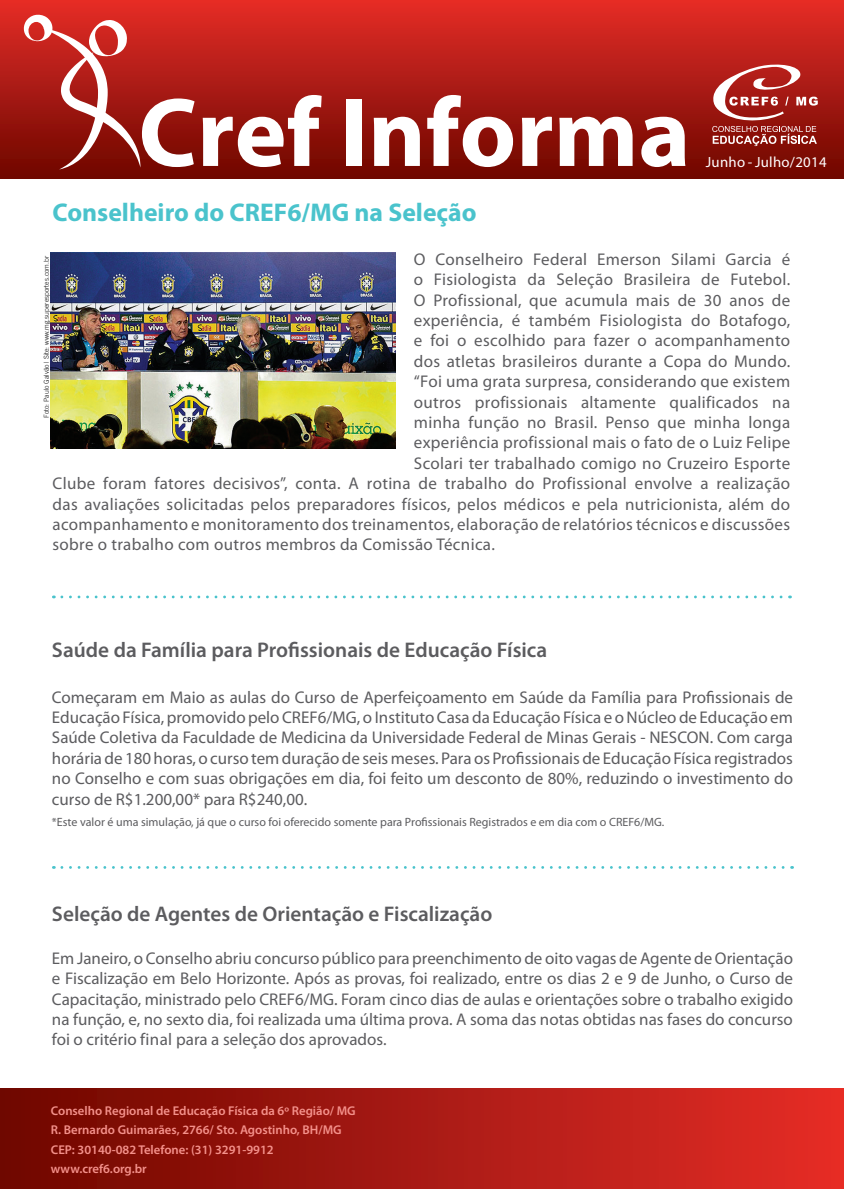
<style>
.page{position:relative;width:844px;height:1189px;background:#fff}
.page>*{position:absolute;margin:0;border:0;box-sizing:border-box;transform-origin:0 0}
.t1{font:700 98.4px "Myriad Pro";color:#fff}
.t2{font:700 25.7px "Myriad Pro";color:#4ac3cc}
.t3{font:600 21.2px "Myriad Pro";color:#5c5c5f}
.t4{font:17px/20.4px "Myriad Pro";letter-spacing:.02em;color:#5c5c5f;text-align:justify}
.t5{font:14.8px "Myriad Pro";letter-spacing:.02em;color:#fff}
.t6{font:600 12.7px "Myriad Pro";color:#f4918b}
.t7{font:12px "Myriad Pro";color:#5c5c5f}
.t8{font:300 6.8px "Trade Gothic";color:#000}
</style>
<div class="page">
<div style="left:0;top:0;width:842px;height:178px;background:linear-gradient(to bottom,#e52d28,#6f0700)"></div>
<svg style="left:24px;top:14px;width:116px;height:155px"></svg>
<svg style="left:711px;top:63px;width:106px;height:83px;background:#b44945"></svg>
<svg style="left:62px;top:866px;width:730px;height:2px"></svg>
<svg style="left:62px;top:595px;width:728px;height:3px"></svg>
<div style="left:1px;top:1088px;width:841px;height:100px;background:linear-gradient(to right,#6d0600,#e52d27)"></div>
<img style="left:51px;top:252px;width:345px;height:196px">
<h1 class="t1" style="left:138px;top:69px;width:553px">Cref Informa</h1>
<p class="t2" style="left:53px;top:195px;width:425px">Conselheiro do CREF6/MG na Seleção</p>
<p class="t4" style="left:414px;top:249px;width:378px">O Conselheiro Federal Emerson Silami Garcia é</p>
<p class="t4" style="left:414px;top:269px;width:378px">o Fisiologista da Seleção Brasileira de Futebol.</p>
<p class="t4" style="left:414px;top:289px;width:377px">O Profissional, que acumula mais de 30 anos de</p>
<p class="t4" style="left:414px;top:310px;width:377px">experiência, é também Fisiologista do Botafogo,</p>
<p class="t4" style="left:414px;top:330px;width:377px">e foi o escolhido para fazer o acompanhamento</p>
<p class="t4" style="left:414px;top:351px;width:377px">dos atletas brasileiros durante a Copa do Mundo.</p>
<p class="t4" style="left:414px;top:371px;width:377px">“Foi uma grata surpresa, considerando que existem</p>
<p class="t4" style="left:414px;top:391px;width:378px">outros profissionais altamente qualificados na</p>
<p class="t4" style="left:414px;top:412px;width:377px">minha função no Brasil. Penso que minha longa</p>
<p class="t4" style="left:414px;top:432px;width:377px">experiência profissional mais o fato de o Luiz Felipe</p>
<p class="t4" style="left:414px;top:452px;width:378px">Scolari ter trabalhado comigo no Cruzeiro Esporte</p>
<p class="t4" style="left:53px;top:473px;width:739px">Clube foram fatores decisivos”, conta. A rotina de trabalho do Profissional envolve a realização</p>
<p class="t4" style="left:53px;top:493px;width:738px">das avaliações solicitadas pelos preparadores físicos, pelos médicos e pela nutricionista, além do</p>
<p class="t4" style="left:53px;top:514px;width:738px">acompanhamento e monitoramento dos treinamentos, elaboração de relatórios técnicos e discussões</p>
<p class="t4" style="left:53px;top:534px;width:444px">sobre o trabalho com outros membros da Comissão Técnica.</p>
<p class="t5" style="left:705px;top:153px;width:122px">Junho - Julho/2014</p>
<p class="t8" style="left:42px;top:418px;width:164px;rotate:-90deg">Foto: Paulo Galvão | Site: www.mg.superesportes.com.br</p>
<p class="t3" style="left:52px;top:636px;width:496px">Saúde da Família para Profissionais de Educação Física</p>
<p class="t4" style="left:52px;top:686px;width:742px">Começaram em Maio as aulas do Curso de Aperfeiçoamento em Saúde da Família para Profissionais de Educação Física, promovido pelo CREF6/MG, o Instituto Casa da Educação Física e o Núcleo de Educação em Saúde Coletiva da Faculdade de Medicina da Universidade Federal de Minas Gerais - NESCON. Com carga horária de 180 horas, o curso tem duração de seis meses. Para os Profissionais de Educação Física registrados no Conselho e com suas obrigações em dia, foi feito um desconto de 80%, reduzindo o investimento do curso de R$1.200,00* para R$240,00.</p>
<p class="t7" style="left:52px;top:814px;width:613px">*Este valor é uma simulação, já que o curso foi oferecido somente para Profissionais Registrados e em dia com o CREF6/MG.</p>
<p class="t3" style="left:52px;top:900px;width:442px">Seleção de Agentes de Orientação e Fiscalização</p>
<p class="t4" style="left:52px;top:947px;width:742px">Em Janeiro, o Conselho abriu concurso público para preenchimento de oito vagas de Agente de Orientação e Fiscalização em Belo Horizonte. Após as provas, foi realizado, entre os dias 2 e 9 de Junho, o Curso de Capacitação, ministrado pelo CREF6/MG. Foram cinco dias de aulas e orientações sobre o trabalho exigido na função, e, no sexto dia, foi realizada uma última prova. A soma das notas obtidas nas fases do concurso foi o critério final para a seleção dos aprovados.</p>
<p class="t6" style="left:51px;top:1102px;width:306px">Conselho Regional de Educação Física da 6º Região/ MG</p>
<p class="t6" style="left:51px;top:1122px;width:292px">R. Bernardo Guimarães, 2766/ Sto. Agostinho, BH/MG</p>
<p class="t6" style="left:51px;top:1141px;width:224px">CEP: 30140-082 Telefone: (31) 3291-9912</p>
<p class="t6" style="left:51px;top:1160px;width:97px">www.cref6.org.br</p>
</div>
